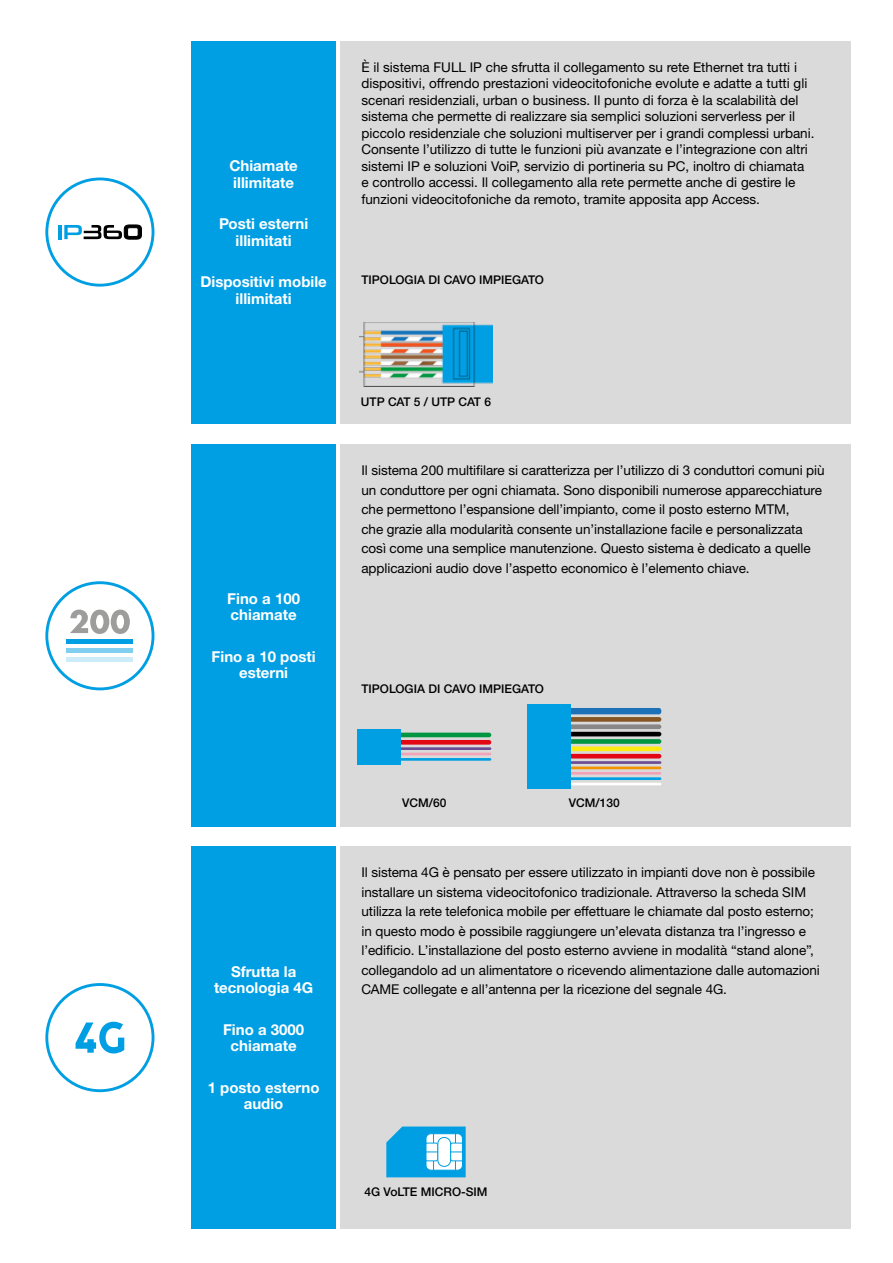
<style>
.page{position:relative;width:893px;height:1263px;background:#fff}
.page>*{position:absolute;margin:0;border:0;box-sizing:border-box;transform-origin:0 0}
.t1{font:700 15px/16.5px "Helvetica Neue LTW1 G";color:#fff;text-align:center}
.t2{font:13.5px/19.5px "Helvetica Neue LTW1 G";letter-spacing:-.005em;color:#000}
.t3{font:500 12px "Helvetica Neue LTW1 G";color:#000}
</style>
<div class="page">
<svg style="left:45px;top:177px;width:110px;height:110px"></svg>
<svg style="left:45px;top:581px;width:110px;height:110px"></svg>
<svg style="left:45px;top:983px;width:110px;height:110px"></svg>
<div style="left:340px;top:41px;width:510px;height:382px;background:#dadada"></div>
<div style="left:340px;top:444px;width:510px;height:383px;background:#dadada"></div>
<div style="left:340px;top:846px;width:510px;height:383px;background:#dadada"></div>
<div style="left:191px;top:41px;width:145px;height:382px;background:#009fe3"></div>
<div style="left:191px;top:444px;width:145px;height:383px;background:#009fe3"></div>
<div style="left:191px;top:846px;width:145px;height:383px;background:#009fe3"></div>
<img style="left:360px;top:323px;width:132px;height:63px">
<hr style="left:563px;top:766px;width:98px;height:3px;background:#f39200">
<hr style="left:562px;top:754px;width:99px;height:4px;background:#e30613;border-radius:2px">
<div style="left:564px;top:739px;width:97px;height:5px;background:#009641;border-radius:2px"></div>
<svg style="left:571px;top:708px;width:90px;height:6px"></svg>
<div style="left:564px;top:717px;width:97px;height:5px;background:#855624;border-radius:2px"></div>
<div style="left:564px;top:724px;width:97px;height:5px;background:#878787;border-radius:2px"></div>
<hr style="left:564px;top:732px;width:97px;height:4px;background:#000;border-radius:2px">
<div style="left:564px;top:746px;width:97px;height:5px;background:#fcea10;border-radius:2px"></div>
<hr style="left:563px;top:761px;width:98px;height:3px;background:#6b4b94">
<hr style="left:563px;top:772px;width:98px;height:3px;background:#f3a2b7">
<hr style="left:563px;top:777px;width:98px;height:3px;background:#009fe3">
<hr style="left:563px;top:783px;width:98px;height:2px;background:#fff">
<div style="left:527px;top:705px;width:44px;height:84px;background:#009fe3"></div>
<div style="left:392px;top:740px;width:99px;height:5px;background:#e30613;border-radius:2px"></div>
<hr style="left:394px;top:733px;width:97px;height:4px;background:#009641;border-radius:2px">
<hr style="left:393px;top:747px;width:98px;height:3px;background:#6b4b94">
<hr style="left:393px;top:753px;width:98px;height:2px;background:#f3a2b7">
<hr style="left:393px;top:758px;width:98px;height:3px;background:#009fe3">
<div style="left:357px;top:729px;width:44px;height:35px;background:#009fe3"></div>
<svg style="left:386px;top:1126px;width:80px;height:51px;background:#4dbae9"></svg>
<p class="t1" style="left:229px;top:157px;width:70px;text-align:left">Chiamate illimitate</p>
<p class="t1" style="left:219px;top:215px;width:91px">Posti esterni illimitati</p>
<p class="t1" style="left:200px;top:273px;width:128px">Dispositivi mobile illimitati</p>
<p class="t2" style="left:361px;top:58px;width:455px;line-height:16.5px">È il sistema FULL IP che sfrutta il collegamento su rete Ethernet tra tutti i dispositivi, offrendo prestazioni videocitofoniche evolute e adatte a tutti gli scenari residenziali, urban o business. Il punto di forza è la scalabilità del sistema che permette di realizzare sia semplici soluzioni serverless per il piccolo residenziale che soluzioni multiserver per i grandi complessi urbani.<br>Consente l’utilizzo di tutte le funzioni più avanzate e l’integrazione con altri sistemi IP e soluzioni VoiP, servizio di portineria su PC, inoltro di chiamata e controllo accessi. Il collegamento alla rete permette anche di gestire le funzioni videocitofoniche da remoto, tramite apposita app Access.</p>
<p class="t3" style="left:361px;top:272px;width:184px">TIPOLOGIA DI CAVO IMPIEGATO</p>
<p class="t1" style="left:227px;top:590px;width:74px;text-align:left">Fino a 100 chiamate</p>
<p class="t1" style="left:212px;top:648px;width:106px">Fino a 10 posti esterni</p>
<p class="t3" style="left:361px;top:394px;width:132px">UTP CAT 5 / UTP CAT 6</p>
<p class="t2" style="left:361px;top:461px;width:465px">Il sistema 200 multifilare si caratterizza per l’utilizzo di 3 conduttori comuni più un conduttore per ogni chiamata. Sono disponibili numerose apparecchiature che permettono l’espansione dell’impianto, come il posto esterno MTM,<br>che grazie alla modularità consente un’installazione facile e personalizzata così come una semplice manutenzione. Questo sistema è dedicato a quelle applicazioni audio dove l’aspetto economico è l’elemento chiave.</p>
<p class="t3" style="left:361px;top:682px;width:184px">TIPOLOGIA DI CAVO IMPIEGATO</p>
<p class="t1" style="left:214px;top:963px;width:101px">Sfrutta la tecnologia 4G</p>
<p class="t1" style="left:223px;top:1021px;width:83px">Fino a 3000 chiamate</p>
<p class="t1" style="left:208px;top:1079px;width:113px">1 posto esterno audio</p>
<p class="t3" style="left:402px;top:795px;width:46px">VCM/60</p>
<p class="t3" style="left:569px;top:795px;width:52px">VCM/130</p>
<p class="t2" style="left:361px;top:862px;width:460px">Il sistema 4G è pensato per essere utilizzato in impianti dove non è possibile installare un sistema videocitofonico tradizionale. Attraverso la scheda SIM utilizza la rete telefonica mobile per effettuare le chiamate dal posto esterno; in questo modo è possibile raggiungere un’elevata distanza tra l’ingresso e l’edificio. L’installazione del posto esterno avviene in modalità “stand alone”, collegandolo ad un alimentatore o ricevendo alimentazione dalle automazioni CAME collegate e all’antenna per la ricezione del segnale 4G.</p>
<p class="t3" style="left:364px;top:1184px;width:125px">4G VoLTE MICRO-SIM</p>
</div>
